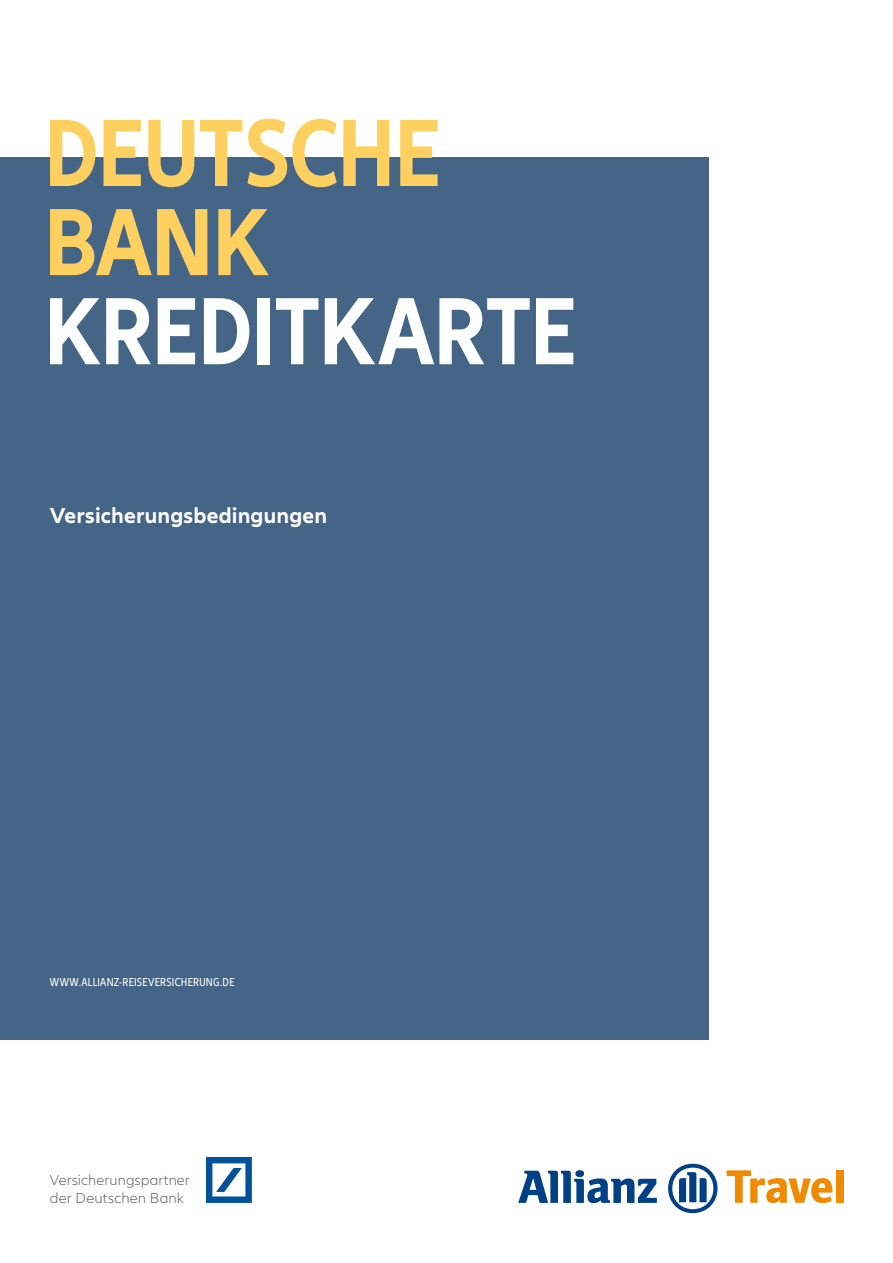
<style>
.page{position:relative;width:893px;height:1263px;background:#fff}
.page>*{position:absolute;margin:0;border:0;box-sizing:border-box;transform-origin:0 0}
.t1{font:700 condensed 99px/89.1px "Allianz Neo";letter-spacing:-.005em;color:#fed060}
.t2{font:700 condensed 99px "Allianz Neo";letter-spacing:-.005em;color:#fff}
.t3{font:700 22.5px "Allianz Neo";letter-spacing:.005em;color:#fff}
.t4{font:300 15px/18px "Allianz Neo";letter-spacing:.01em;color:#646567}
.t5{font:condensed 12px "Allianz Neo";letter-spacing:.025em;color:#fff}
</style>
<div class="page">
<svg style="left:206px;top:1157px;width:46px;height:46px"></svg>
<svg style="left:518px;top:1170px;width:139px;height:33px"></svg>
<svg style="left:668px;top:1164px;width:49px;height:49px"></svg>
<svg style="left:727px;top:1170px;width:105px;height:33px"></svg>
<div style="left:836px;top:1170px;width:7px;height:33px;background:#f08a00"></div>
<div style="left:0;top:158px;width:708px;height:882px;background:#456587"></div>
<h1 class="t1" style="left:45px;top:111px;width:398px">DEUTSCHE<br>BANK</h1>
<h1 class="t2" style="left:45px;top:274px;width:534px">KREDITKARTE</h1>
<h2 class="t3" style="left:50px;top:503px;width:279px">Versicherungsbedingungen</h2>
<p class="t5" style="left:50px;top:975px;width:186px">WWW.ALLIANZ-REISEVERSICHERUNG.DE</p>
<p class="t4" style="left:50px;top:1171px;width:142px">Versicherungspartner der Deutschen Bank</p>
</div>
